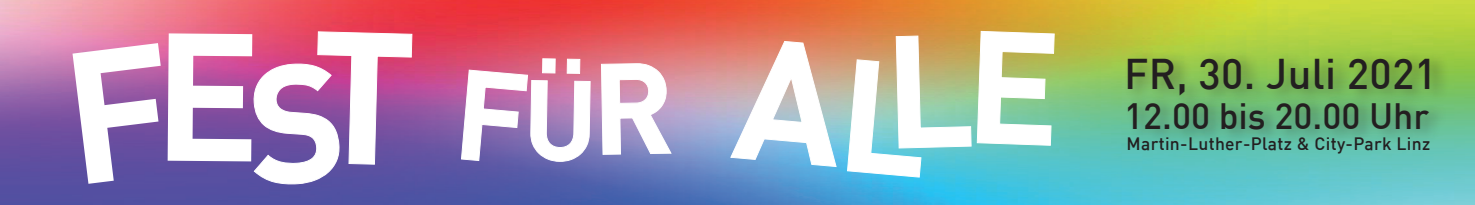
<style>
.page{position:relative;width:1475px;height:205px;background:#fff}
.page>*{position:absolute;margin:0;border:0;box-sizing:border-box;transform-origin:0 0}
.t1{font:700 178px "DIN";color:#fff}
.t2{font:500 41.8px "DIN";letter-spacing:.005em;color:#231f20}
.t3{font:500 35.8px "DIN";color:#231f20}
.t4{font:500 17.6px "DIN";letter-spacing:.02em;color:#231f20}
</style>
<div class="page">
<img style="left:0;top:0;width:1474px;height:204px">
<div style="left:1123px;top:50px;width:326px;height:59px;background:#231f20;opacity:.43"></div>
<div style="left:1124px;top:95px;width:323px;height:49px;background:#231f20;opacity:.43"></div>
<svg style="left:72px;top:43px;width:102px;height:140px;background:#8b59a3"></svg>
<svg style="left:247px;top:61px;width:94px;height:125px;background:#8753a1"></svg>
<svg style="left:315px;top:32px;width:97px;height:132px;background:#a74f92"></svg>
<svg style="left:460px;top:58px;width:131px;height:105px;background:#ac73a9"></svg>
<svg style="left:600px;top:62px;width:71px;height:93px;background:#bd96ba"></svg>
<svg style="left:730px;top:37px;width:116px;height:139px;background:#aeadb5"></svg>
<img style="left:846px;top:30px;width:209px;height:147px">
<h1 class="t1" style="left:153px;top:-21px;width:111px">E</h1>
<h2 class="t2" style="left:1123px;top:47px;width:314px">FR, 30. Juli 2021</h2>
<h3 class="t3" style="left:1123px;top:93px;width:306px">12.00 bis 20.00 Uhr</h3>
<p class="t4" style="left:1126px;top:131px;width:305px">Martin-Luther-Platz &amp; City-Park Linz</p>
</div>
